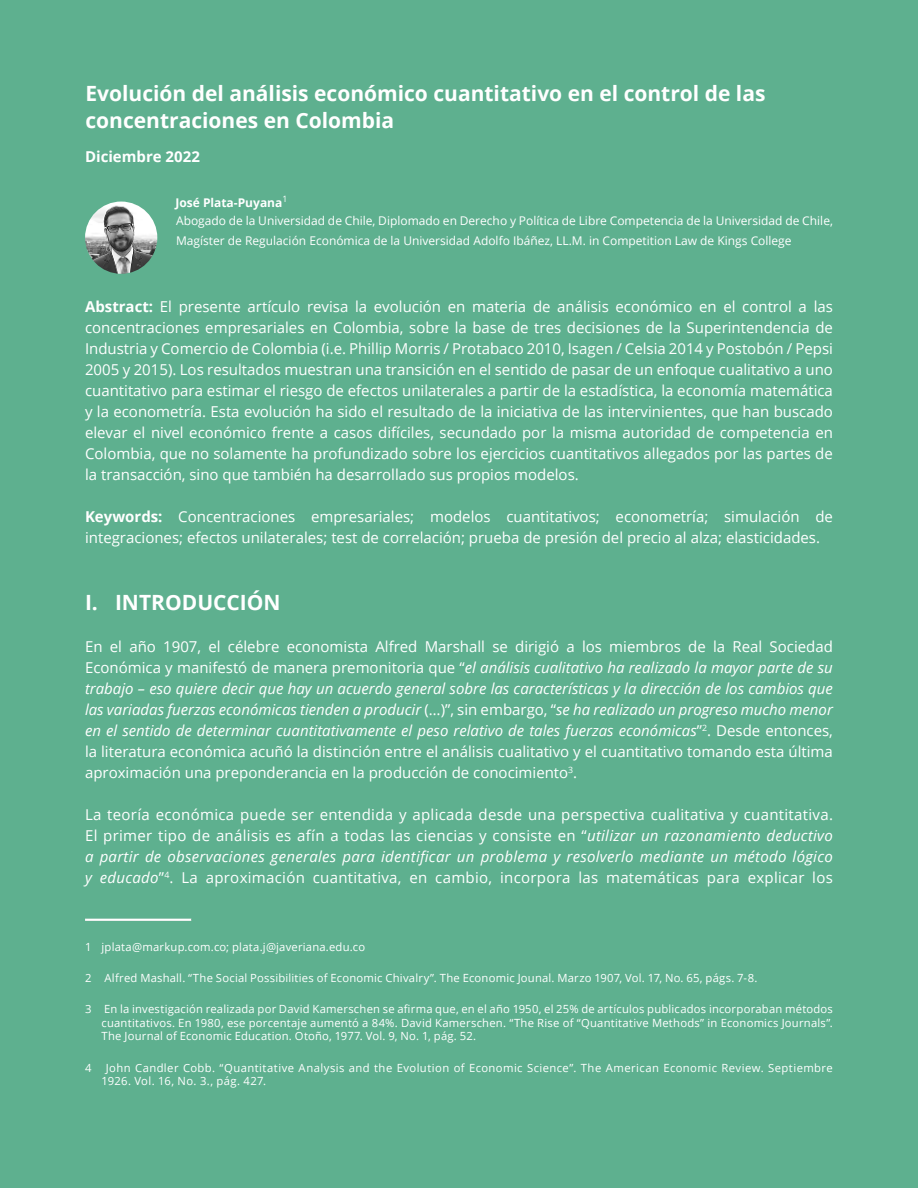
<style>
.page{position:relative;width:918px;height:1188px;background:#5eb08f}
.page>*{position:absolute;margin:0;border:0;box-sizing:border-box;transform-origin:0 0}
.t1{font:700 21px/27px "Open Sans";color:#fff}
.t2{font:15px/21px "Open Sans";color:#fff;text-align:justify}
.t3{font:700 15px "Open Sans";color:#fff}
.t4{font:12px/19.5px "Open Sans";color:#fff}
.t5{font:700 12px "Open Sans";color:#fff}
.t6{font:11.25px/13.5px "Open Sans";letter-spacing:.025em;color:#fff;text-align:justify}
.s1{font-weight:700}
.s2{font-style:italic}
</style>
<div class="page">
<img style="left:85px;top:202px;width:72px;height:72px;border-radius:36px">
<hr style="left:85px;top:919px;width:106px;height:2px;background:#fff">
<h1 class="t1" style="left:86px;top:82px;width:681px">Evolución del análisis económico cuantitativo en el control de las concentraciones en Colombia</h1>
<p class="t3" style="left:85px;top:151px;width:116px">Diciembre 2022</p>
<p class="t5" style="left:175px;top:198px;width:113px">José Plata-Puyana<sup>1</sup></p>
<p class="t4" style="left:176px;top:212px;width:658px">Abogado de la Universidad de Chile, Diplomado en Derecho y Política de Libre Competencia de la Universidad de Chile,<br>Magíster de Regulación Económica de la Universidad Adolfo Ibáñez, LL.M. in Competition Law de Kings College</p>
<p class="t2" style="left:85px;top:298px;width:749px"><span class="s1">Abstract:</span> El presente artículo revisa la evolución en materia de análisis económico en el control a las concentraciones empresariales en Colombia, sobre la base de tres decisiones de la Superintendencia de Industria y Comercio de Colombia (i.e. Phillip Morris / Protabaco 2010, Isagen / Celsia 2014 y Postobón / Pepsi 2005 y 2015). Los resultados muestran una transición en el sentido de pasar de un enfoque cualitativo a uno cuantitativo para estimar el riesgo de efectos unilaterales a partir de la estadística, la economía matemática y la econometría. Esta evolución ha sido el resultado de la iniciativa de las intervinientes, que han buscado elevar el nivel económico frente a casos difíciles, secundado por la misma autoridad de competencia en Colombia, que no solamente ha profundizado sobre los ejercicios cuantitativos allegados por las partes de la transacción, sino que también ha desarrollado sus propios modelos.</p>
<p class="t2" style="left:85px;top:508px;width:749px"><span class="s1">Keywords:</span> Concentraciones empresariales; modelos cuantitativos; econometría; simulación de integraciones; efectos unilaterales; test de correlación; prueba de presión del precio al alza; elasticidades.</p>
<h1 class="t1" style="left:85px;top:591px;width:197px">I. INTRODUCCIÓN</h1>
<p class="t2" style="left:85px;top:638px;width:749px">En el año 1907, el célebre economista Alfred Marshall se dirigió a los miembros de la Real Sociedad Económica y manifestó de manera premonitoria que “<span class="s2">el análisis cualitativo ha realizado la mayor parte de su trabajo – eso quiere decir que hay un acuerdo general sobre las características y la dirección de los cambios que las variadas fuerzas económicas tienden a producir</span> (…)”, sin embargo, “<span class="s2">se ha realizado un progreso mucho menor en el sentido de determinar cuantitativamente el peso relativo de tales fuerzas económicas</span>”<sup>2</sup>. Desde entonces, la literatura económica acuñó la distinción entre el análisis cualitativo y el cuantitativo tomando esta última aproximación una preponderancia en la producción de conocimiento<sup>3</sup>.</p>
<p class="t2" style="left:85px;top:806px;width:749px">La teoría económica puede ser entendida y aplicada desde una perspectiva cualitativa y cuantitativa.<br>El primer tipo de análisis es afín a todas las ciencias y consiste en “<span class="s2">utilizar un razonamiento deductivo a partir de observaciones generales para identificar un problema y resolverlo mediante un método lógico y educado</span>”<sup>4</sup>. La aproximación cuantitativa, en cambio, incorpora las matemáticas para explicar los</p>
<p class="t6" style="left:85px;top:941px;width:282px">1 jplata@markup.com.co; plata.j@javeriana.edu.co</p>
<p class="t6" style="left:85px;top:972px;width:674px">2 Alfred Mashall. “The Social Possibilities of Economic Chivalry”. The Economic Jounal. Marzo 1907, Vol. 17, No. 65, págs. 7-8.</p>
<p class="t6" style="left:102px;top:1004px;width:733px;text-indent:-16px">3 En la investigación realizada por David Kamerschen se afirma que, en el año 1950, el 25% de artículos publicados incorporaban métodos cuantitativos. En 1980, ese porcentaje aumentó a 84%. David Kamerschen. “The Rise of “Quantitative Methods” in Economics Journals”.<br>The Journal of Economic Education. Otoño, 1977. Vol. 9, No. 1, pág. 52.</p>
<p class="t6" style="left:85px;top:1062px;width:8px">4</p>
<p class="t6" style="left:102px;top:1061px;width:733px;text-indent:4px">John Candler Cobb. “Quantitative Analysis and the Evolution of Economic Science”. The American Economic Review. Septiembre<br>1926. Vol. 16, No. 3., pág. 427.</p>
</div>
